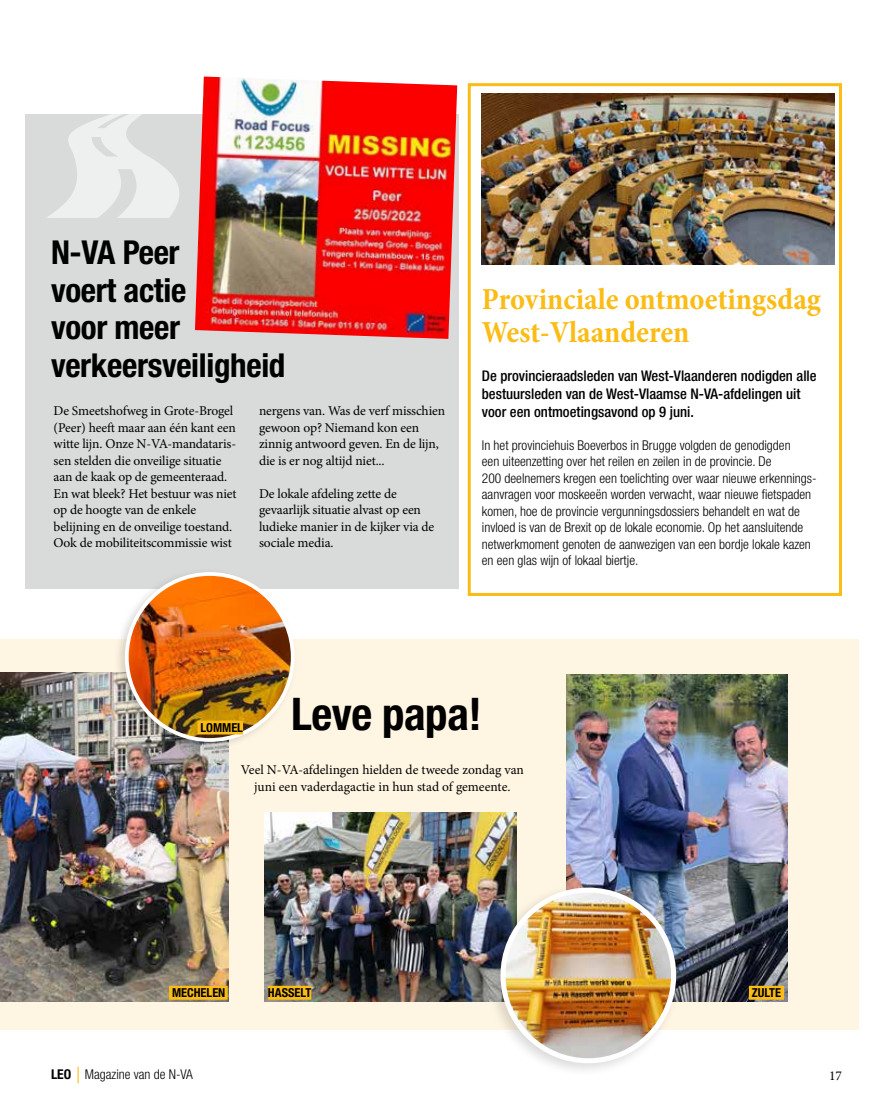
<style>
.page{position:relative;width:893px;height:1106px;background:#fff}
.page>*{position:absolute;margin:0;border:0;box-sizing:border-box;transform-origin:0 0}
.t1{font:700 condensed 45px "Helvetica Neue LT Pro";letter-spacing:-.01em;color:#000}
.t2{font:700 condensed 33px/37.5px "Helvetica Neue LT Pro";letter-spacing:-.01em;color:#000}
.t3{font:700 condensed 30.9px/33.6px "Minion Pro";color:#fbbc16}
.t4{font:500 condensed 14.7px/18px "Helvetica Neue LT Pro";color:#000}
.t5{font:13.5px/16.5px "Minion Pro";letter-spacing:-.01em;color:#000}
.t6{font:300 condensed 13.5px/16.5px "Helvetica Neue LT Pro";color:#000}
.t7{font:700 condensed 12.45px "Helvetica Neue LT Pro";color:#000}
.s1{font-weight:700}
</style>
<div class="page">
<div style="left:26px;top:114px;width:433px;height:475px;background:#d9dada"></div>
<div style="left:468px;top:83px;width:374px;height:513px;background:#fff;border:3px solid #fbbc16"></div>
<div style="left:0;top:639px;width:858px;height:390px;background:#fff5e3"></div>
<img style="left:264px;top:812px;width:252px;height:189px">
<img style="left:567px;top:674px;width:220px;height:327px">
<img style="left:0;top:673px;width:228px;height:328px">
<div style="left:169px;top:985px;width:59px;height:14px;background:#fbbc16"></div>
<div style="left:268px;top:985px;width:43px;height:14px;background:#fbbc16"></div>
<div style="left:749px;top:985px;width:35px;height:14px;background:#fbbc16"></div>
<img style="left:482px;top:94px;width:353px;height:171px">
<div style="left:114px;top:568px;width:185px;height:184px;background:#000;opacity:.15"></div>
<img style="left:127px;top:574px;width:166px;height:166px;border-radius:83px">
<div style="left:125px;top:572px;width:170px;height:170px;border:4px solid #fff;border-radius:50%"></div>
<div style="left:485px;top:881px;width:197px;height:197px;background:#000;opacity:.15"></div>
<img style="left:503px;top:890px;width:171px;height:170px;border-radius:85px">
<div style="left:500px;top:887px;width:176px;height:176px;border:5px solid #fff;border-radius:50%"></div>
<img style="left:195px;top:77px;width:262px;height:262px">
<svg style="left:47px;top:114px;width:132px;height:104px"></svg>
<div style="left:197px;top:720px;width:46px;height:14px;background:#fbbc16"></div>
<svg style="left:78px;top:1067px;width:1px;height:16px"></svg>
<h2 class="t2" style="left:51px;top:233px;width:236px">N-VA Peer<br>voert actie<br>voor meer verkeersveiligheid</h2>
<p class="t5" style="left:54px;top:402px;width:185px">De Smeetshofweg in Grote-Brogel (Peer) heeft maar aan één kant een witte lijn. Onze N-VA-mandataris&shy;sen stelden die onveilige situatie aan de kaak op de gemeenteraad.<br>En wat bleek? Het bestuur was niet op de hoogte van de enkele belijning en de onveilige toestand.<br>Ook de mobiliteitscommissie wist</p>
<p class="t5" style="left:259px;top:402px;width:188px">nergens van. Was de verf misschien gewoon op? Niemand kon een zinnig antwoord geven. En de lijn, die is er nog altijd niet...</p>
<p class="t5" style="left:259px;top:485px;width:177px">De lokale afdeling zette de gevaarlijk situatie alvast op een ludieke manier in de kijker via de sociale media.</p>
<h3 class="t3" style="left:482px;top:282px;width:341px">Provinciale ontmoetingsdag<br>West-Vlaanderen</h3>
<p class="t4" style="left:482px;top:366px;width:336px">De provincieraadsleden van West-Vlaanderen nodigden alle bestuursleden van de West-Vlaamse N-VA-afdelingen uit voor een ontmoetingsavond op 9 juni.</p>
<p class="t6" style="left:482px;top:437px;width:336px">In het provinciehuis Boeverbos in Brugge volgden de genodigden<br>een uiteenzetting over het reilen en zeilen in de provincie. De<br>200 deelnemers kregen een toelichting over waar nieuwe erkennings&shy;aanvragen voor moskeeën worden verwacht, waar nieuwe fietspaden komen, hoe de provincie vergunningsdossiers behandelt en wat de invloed is van de Brexit op de lokale economie. Op het aansluitende netwerkmoment genoten de aanwezigen van een bordje lokale kazen en een glas wijn of lokaal biertje.</p>
<p class="t7" style="left:200px;top:720px;width:44px">LOMMEL</p>
<h1 class="t1" style="left:291px;top:687px;width:192px">Leve papa!</h1>
<p class="t5" style="left:241px;top:761px;width:285px;text-align:center">Veel N-VA-afdelingen hielden de tweede zondag van juni een vaderdagactie in hun stad of gemeente.</p>
<p class="t7" style="left:172px;top:985px;width:55px">MECHELEN</p>
<p class="t7" style="left:268px;top:985px;width:45px">HASSELT</p>
<p class="t7" style="left:752px;top:985px;width:31px">ZULTE</p>
<p class="t6" style="left:51px;top:1066px;width:143px"><span class="s1">LEO</span> Magazine van de N-VA</p>
<p class="t5" style="left:829px;top:1068px;width:14px">17</p>
</div>
